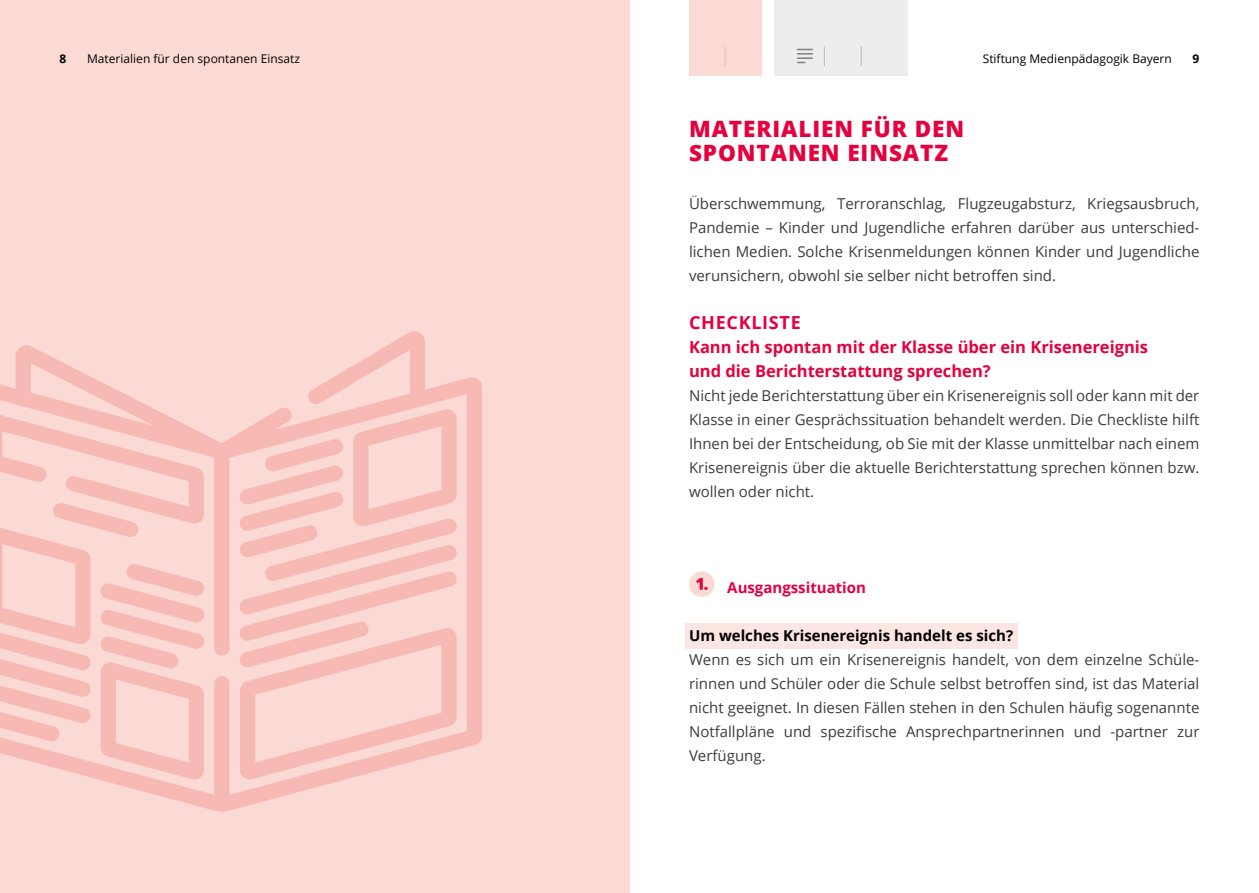
<style>
.page{position:relative;width:1259px;height:893px;background:#fff}
.page>*{position:absolute;margin:0;border:0;box-sizing:border-box;transform-origin:0 0}
.t1{font:800 22.5px/24px "Open Sans";letter-spacing:.04em;color:#e4013e}
.t2{font:700 18px "Open Sans";letter-spacing:.04em;color:#e4013e}
.t3{font:700 16.5px/24px "Open Sans";color:#e4013e}
.t4{font:15px/24px "Open Sans";color:#3c3c3b;text-align:justify}
.t5{font:700 15px "Open Sans";color:#000}
.t6{font:700 15px "Open Sans";color:#e4013e}
.t7{font:12px "Open Sans";color:#000}
.t8{font:700 12px "Open Sans";color:#000}
</style>
<div class="page">
<div style="left:689px;top:0;width:72px;height:76px;background:#fbdad5"></div>
<div style="left:774px;top:0;width:134px;height:76px;background:#ededed"></div>
<svg style="left:797px;top:49px;width:16px;height:14px"></svg>
<svg style="left:724px;top:47px;width:2px;height:19px"></svg>
<svg style="left:824px;top:47px;width:1px;height:19px"></svg>
<svg style="left:860px;top:47px;width:2px;height:19px"></svg>
<div style="left:685px;top:623px;width:332px;height:26px;background:#fce6e2"></div>
<div style="left:689px;top:571px;width:25px;height:26px;background:#fbdad5;border-radius:50%"></div>
<svg style="left:696px;top:578px;width:11px;height:12px"></svg>
<div style="left:0;top:0;width:629px;height:893px;background:#fbdad5"></div>
<svg style="left:230px;top:381px;width:252px;height:429px"></svg>
<svg style="left:0;top:331px;width:480px;height:473px"></svg>
<p class="t8" style="left:60px;top:50px;width:8px">8</p>
<p class="t7" style="left:87px;top:51px;width:214px">Materialien für den spontanen Einsatz</p>
<p class="t7" style="left:87px;top:51px;width:188px">Wenn Nachrichten Angst machen</p>
<p class="t7" style="left:982px;top:51px;width:191px">Stiftung Medienpädagogik Bayern</p>
<p class="t8" style="left:1192px;top:50px;width:8px">9</p>
<h1 class="t1" style="left:689px;top:116px;width:277px">MATERIALIEN FÜR DEN<br>SPONTANEN EINSATZ</h1>
<p class="t4" style="left:689px;top:191px;width:512px">Überschwemmung, Terroranschlag, Flugzeugabsturz, Kriegsausbruch, Pandemie – Kinder und Jugendliche erfahren darüber aus unterschied&shy;lichen Medien. Solche Krisenmeldungen können Kinder und Jugendliche verunsichern, obwohl sie selber nicht betroffen sind.</p>
<p class="t2" style="left:689px;top:310px;width:113px">CHECKLISTE</p>
<p class="t3" style="left:689px;top:335px;width:460px">Kann ich spontan mit der Klasse über ein Krisenereignis und die Berichterstattung sprechen?</p>
<p class="t4" style="left:689px;top:383px;width:512px">Nicht jede Berichterstattung über ein Krisenereignis soll oder kann mit der Klasse in einer Gesprächssituation behandelt werden. Die Checkliste hilft Ihnen bei der Entscheidung, ob Sie mit der Klasse unmittelbar nach einem Krisenereignis über die aktuelle Berichterstattung sprechen können bzw. wollen oder nicht.</p>
<p class="t6" style="left:727px;top:577px;width:140px">Ausgangssituation</p>
<p class="t5" style="left:689px;top:625px;width:326px">Um welches Krisenereignis handelt es sich?</p>
<p class="t4" style="left:689px;top:647px;width:512px">Wenn es sich um ein Krisenereignis handelt, von dem einzelne Schüle&shy;rinnen und Schüler oder die Schule selbst betroffen sind, ist das Material nicht geeignet. In diesen Fällen stehen in den Schulen häufig sogenannte Notfallpläne und spezifische Ansprechpartnerinnen und -partner zur Verfügung.</p>
</div>
